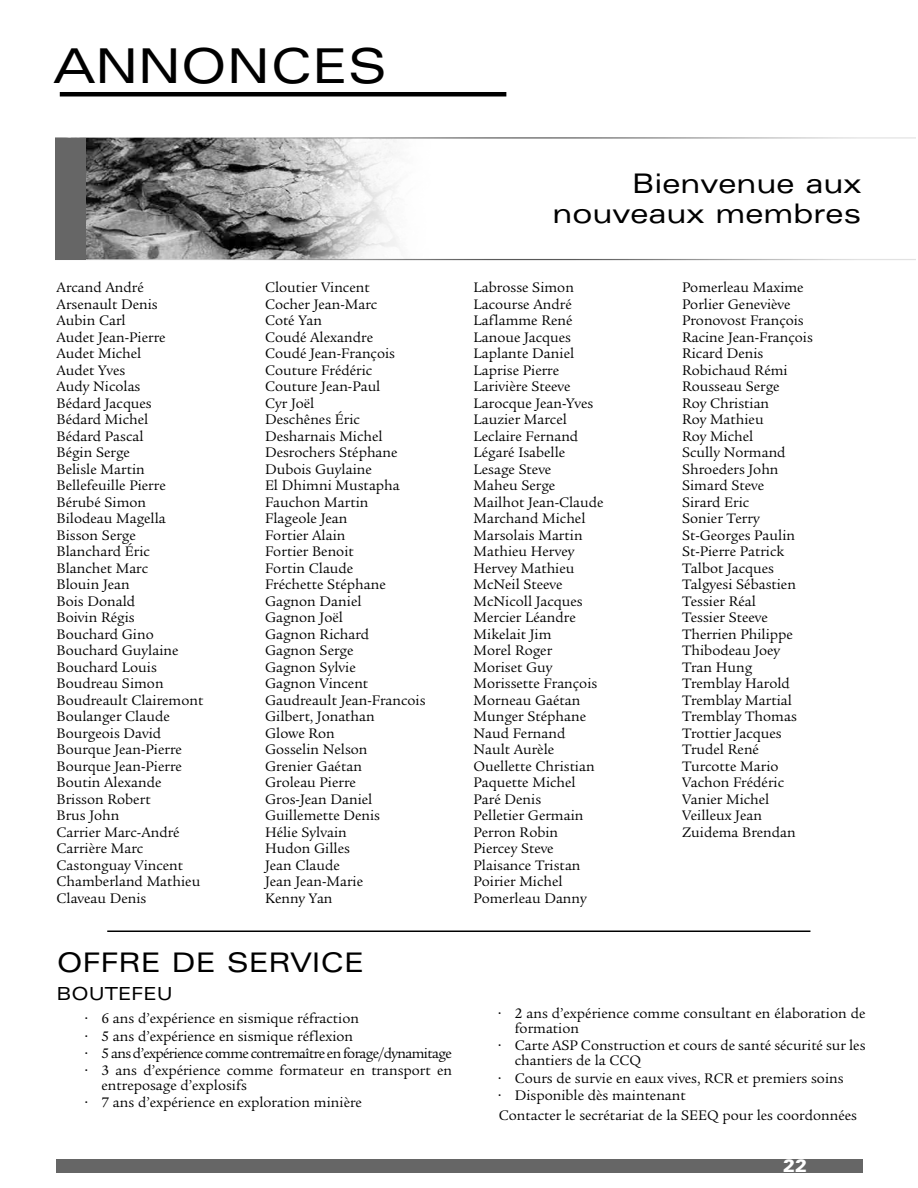
<style>
.page{position:relative;width:918px;height:1188px;background:#fff}
.page>*{position:absolute;margin:0;border:0;box-sizing:border-box;transform-origin:0 0}
.t1{font:expanded 48px "Univers";color:#000}
.t2{font:expanded 27px/30px "Univers";color:#000;text-align:right}
.t3{font:expanded 18px "Univers";color:#000}
.t4{font:900 18px "Univers";color:#fff}
.t5{font:15px/16.5px "Legacy Serif";color:#000}
.t6{font:15px "Legacy Serif";letter-spacing:-.04em;color:#000}
</style>
<div class="page">
<div style="left:56px;top:1159px;width:807px;height:13px;background:#666"></div>
<hr style="left:60px;top:92px;width:446px;height:4px;background:#000">
<img style="left:56px;top:137px;width:860px;height:124px">
<div style="left:56px;top:138px;width:30px;height:121px;background:#666"></div>
<hr style="left:107px;top:931px;width:703px;height:1px;background:#000">
<h1 class="t1" style="left:53px;top:38px;width:335px">ANNONCES</h1>
<h2 class="t2" style="left:553px;top:168px;width:310px">Bienvenue aux nouveaux membres</h2>
<p class="t5" style="left:57px;top:279px;width:148px">Arcand André<br>Arsenault Denis<br>Aubin Carl<br>Audet Jean-Pierre<br>Audet Michel<br>Audet Yves<br>Audy Nicolas<br>Bédard Jacques<br>Bédard Michel<br>Bédard Pascal<br>Bégin Serge<br>Belisle Martin<br>Bellefeuille Pierre<br>Bérubé Simon<br>Bilodeau Magella<br>Bisson Serge<br>Blanchard Éric<br>Blanchet Marc<br>Blouin Jean<br>Bois Donald<br>Boivin Régis<br>Bouchard Gino<br>Bouchard Guylaine<br>Bouchard Louis<br>Boudreau Simon<br>Boudreault Clairemont<br>Boulanger Claude<br>Bourgeois David<br>Bourque Jean-Pierre<br>Bourque Jean-Pierre<br>Boutin Alexande<br>Brisson Robert<br>Brus John<br>Carrier Marc-André<br>Carrière Marc<br>Castonguay Vincent<br>Chamberland Mathieu<br>Claveau Denis</p>
<p class="t5" style="left:265px;top:279px;width:162px">Cloutier Vincent<br>Cocher Jean-Marc<br>Coté Yan<br>Coudé Alexandre<br>Coudé Jean-François<br>Couture Frédéric<br>Couture Jean-Paul<br>Cyr Joël<br>Deschênes Éric<br>Desharnais Michel<br>Desrochers Stéphane<br>Dubois Guylaine<br>El Dhimni Mustapha<br>Fauchon Martin<br>Flageole Jean<br>Fortier Alain<br>Fortier Benoit<br>Fortin Claude<br>Fréchette Stéphane<br>Gagnon Daniel<br>Gagnon Joël<br>Gagnon Richard<br>Gagnon Serge<br>Gagnon Sylvie<br>Gagnon Vincent<br>Gaudreault Jean-Francois<br>Gilbert, Jonathan<br>Glowe Ron<br>Gosselin Nelson<br>Grenier Gaétan<br>Groleau Pierre<br>Gros-Jean Daniel<br>Guillemette Denis<br>Hélie Sylvain<br>Hudon Gilles<br>Jean Claude<br>Jean Jean-Marie<br>Kenny Yan</p>
<p class="t5" style="left:474px;top:279px;width:132px">Labrosse Simon<br>Lacourse André<br>Laflamme René<br>Lanoue Jacques<br>Laplante Daniel<br>Laprise Pierre<br>Larivière Steeve<br>Larocque Jean-Yves<br>Lauzier Marcel<br>Leclaire Fernand<br>Légaré Isabelle<br>Lesage Steve<br>Maheu Serge<br>Mailhot Jean-Claude<br>Marchand Michel<br>Marsolais Martin<br>Mathieu Hervey<br>Hervey Mathieu<br>McNeil Steeve<br>McNicoll Jacques<br>Mercier Léandre<br>Mikelait Jim<br>Morel Roger<br>Moriset Guy<br>Morissette François<br>Morneau Gaétan<br>Munger Stéphane<br>Naud Fernand<br>Nault Aurèle<br>Ouellette Christian<br>Paquette Michel<br>Paré Denis<br>Pelletier Germain<br>Perron Robin<br>Piercey Steve<br>Plaisance Tristan<br>Poirier Michel<br>Pomerleau Danny</p>
<p class="t5" style="left:682px;top:279px;width:132px">Pomerleau Maxime<br>Porlier Geneviève<br>Pronovost François<br>Racine Jean-François<br>Ricard Denis<br>Robichaud Rémi<br>Rousseau Serge<br>Roy Christian<br>Roy Mathieu<br>Roy Michel<br>Scully Normand<br>Shroeders John<br>Simard Steve<br>Sirard Eric<br>Sonier Terry<br>St-Georges Paulin<br>St-Pierre Patrick<br>Talbot Jacques<br>Talgyesi Sébastien<br>Tessier Réal<br>Tessier Steeve<br>Therrien Philippe<br>Thibodeau Joey<br>Tran Hung<br>Tremblay Harold<br>Tremblay Martial<br>Tremblay Thomas<br>Trottier Jacques<br>Trudel René<br>Turcotte Mario<br>Vachon Frédéric<br>Vanier Michel<br>Veilleux Jean<br>Zuidema Brendan</p>
<h2 class="t2" style="left:57px;top:947px;width:309px">OFFRE DE SERVICE</h2>
<p class="t3" style="left:57px;top:983px;width:117px">BOUTEFEU</p>
<p class="t5" style="left:86px;top:1011px;width:275px">• 6 ans d’expérience en sismique réfraction</p>
<p class="t5" style="left:86px;top:1028px;width:269px">• 5 ans d’expérience en sismique réflexion</p>
<p class="t6" style="left:86px;top:1044px;width:368px">• 5 ans d’expérience comme contremaître en forage/dynamitage</p>
<p class="t5" style="left:102px;top:1063px;width:352px;line-height:15px;text-indent:-16px">• 3 ans d’expérience comme formateur en transport en entreposage d’explosifs</p>
<p class="t5" style="left:86px;top:1094px;width:278px">• 7 ans d’expérience en exploration minière</p>
<p class="t5" style="left:515px;top:1006px;width:352px;line-height:15px;text-indent:-16px">• 2 ans d’expérience comme consultant en élaboration de formation</p>
<p class="t5" style="left:515px;top:1038px;width:352px;line-height:15px;text-indent:-16px">• Carte ASP Construction et cours de santé sécurité sur les chantiers de la CCQ</p>
<p class="t5" style="left:499px;top:1070px;width:346px">• Cours de survie en eaux vives, RCR et premiers soins</p>
<p class="t5" style="left:499px;top:1085px;width:360px;line-height:20.1px">• Disponible dès maintenant<br>Contacter le secrétariat de la SEEQ pour les coordonnées</p>
<p class="t4" style="left:783px;top:1155px;width:26px">22</p>
</div>
